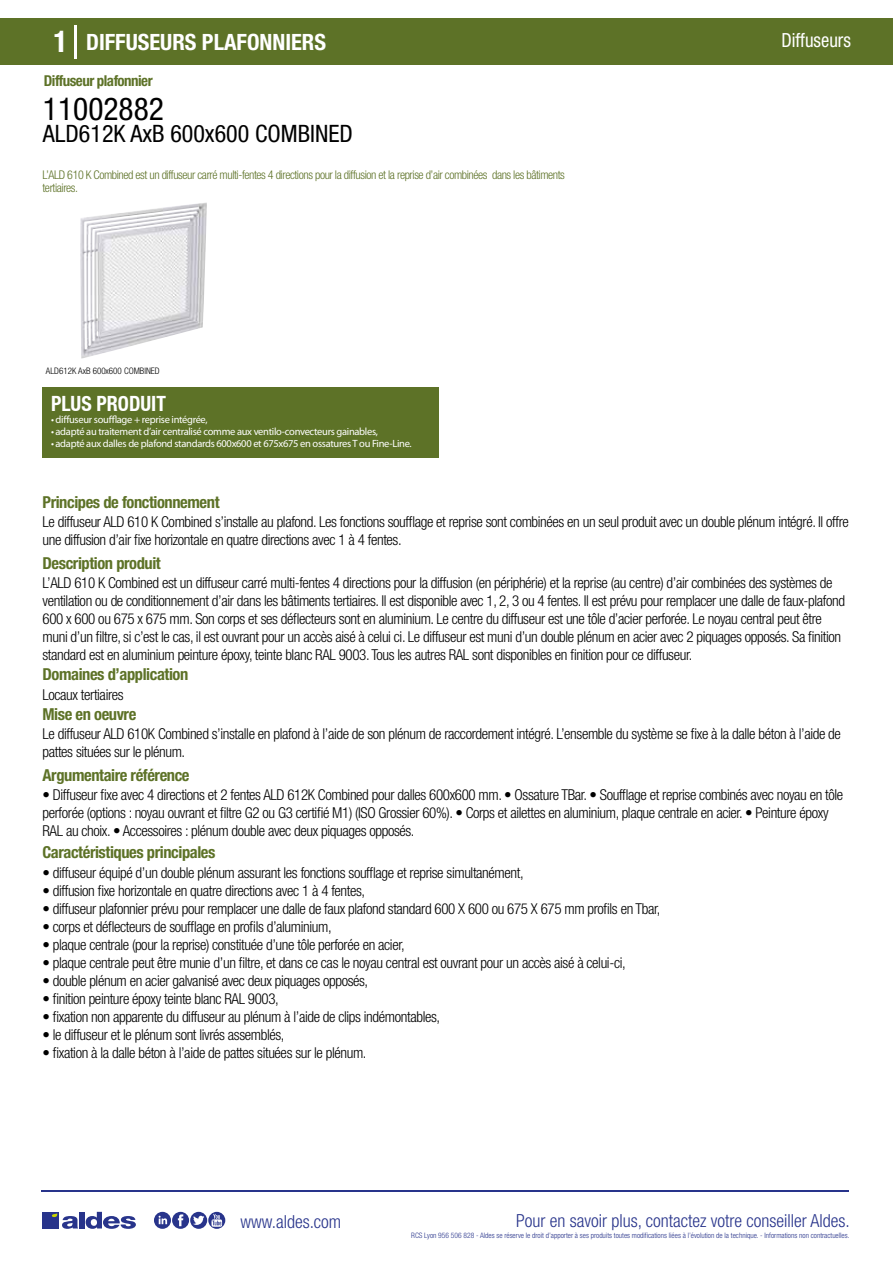
<style>
.page{position:relative;width:893px;height:1263px;background:#fff}
.page>*{position:absolute;margin:0;border:0;box-sizing:border-box;transform-origin:0 0}
.t1{font:condensed 31.5px "Helvetica Neue LT Std";color:#000}
.t2{font:condensed 24px "Helvetica Neue LT Std";color:#000}
.t3{font:700 condensed 22.5px "Helvetica Neue LT Std";color:#fff}
.t4{font:700 condensed 21px "Helvetica Neue";color:#fff;scale:.95 1}
.t5{font:condensed 19.5px "Helvetica Neue LT Std";color:#fff;scale:.95 1}
.t6{font:300 condensed 18px "Helvetica Neue";color:#28348b}
.t7{font:700 condensed 16.5px "Helvetica Neue LT Std";letter-spacing:-.025em;color:#5d7227}
.t8{font:300 condensed 15px/18px "Helvetica Neue LT Std";letter-spacing:-.025em;color:#000}
.t9{font:700 condensed 15px "Helvetica Neue LT Std";letter-spacing:-.035em;color:#5d7227}
.t10{font:300 condensed 12px/13.5px "Helvetica Neue LT Std";letter-spacing:-.035em;color:#5d7227}
.t11{font:10.5px "Myriad Pro";letter-spacing:-.03em;color:#fff}
.t12{font:300 condensed 9px "Helvetica Neue";color:#000}
.t13{font:300 condensed 7.5px "Helvetica Neue";color:#28348b}
.s1{font-size:30px}
</style>
<div class="page">
<div style="left:0;top:18px;width:893px;height:46px;background:#5d7227"></div>
<div style="left:43px;top:387px;width:396px;height:70px;background:#5d7227"></div>
<hr style="left:74px;top:25px;width:2px;height:33px;background:#fff">
<svg style="left:80px;top:202px;width:127px;height:157px"></svg>
<hr style="left:41px;top:1190px;width:808px;height:1px;background:#28348b">
<svg style="left:154px;top:1212px;width:71px;height:17px"></svg>
<div style="left:42px;top:1212px;width:17px;height:16px;background:#28348b"></div>
<div style="left:79px;top:1212px;width:5px;height:16px;background:#28348b"></div>
<svg style="left:86px;top:1212px;width:50px;height:17px"></svg>
<svg style="left:52px;top:1213px;width:26px;height:16px"></svg>
<h3 class="t3" style="left:54px;top:28px;width:274px"><span class="s1">1</span> DIFFUSEURS PLAFONNIERS</h3>
<h3 class="t5" style="left:781px;top:29px;width:75px">Diffuseurs</h3>
<p class="t9" style="left:44px;top:71px;width:110px">Diffuseur plafonnier</p>
<h1 class="t1" style="left:43px;top:91px;width:122px">11002882</h1>
<h2 class="t2" style="left:43px;top:120px;width:311px">ALD612K AxB 600x600 COMBINED</h2>
<p class="t10" style="left:43px;top:167px;width:524px">L’ALD 610 K Combined est un diffuseur carré multi-fentes 4 directions pour la diffusion et la reprise d’air combinées dans les bâtiments tertiaires.</p>
<p class="t12" style="left:46px;top:365px;width:115px">ALD612K AxB 600x600 COMBINED</p>
<p class="t12" style="left:46px;top:365px;width:101px">Diffuseur Combined ALD 610 K</p>
<h3 class="t4" style="left:51px;top:391px;width:122px">PLUS PRODUIT</h3>
<p class="t11" style="left:51px;top:413px;width:158px">• diffuseur soufflage + reprise intégrée,</p>
<p class="t11" style="left:51px;top:425px;width:328px">• adapté au traitement d’air centralisé comme aux ventilo-convecteurs gainables,</p>
<p class="t11" style="left:51px;top:437px;width:362px">• adapté aux dalles de plafond standards 600x600 et 675x675 en ossatures T ou Fine-Line.</p>
<p class="t7" style="left:43px;top:492px;width:179px">Principes de fonctionnement</p>
<p class="t8" style="left:43px;top:513px;width:808px">Le diffuseur ALD 610 K Combined s’installe au plafond. Les fonctions soufflage et reprise sont combinées en un seul produit avec un double plénum intégré. Il offre une diffusion d’air fixe horizontale en quatre directions avec 1 à 4 fentes.</p>
<p class="t8" style="left:43px;top:573px;width:804px">L’ALD 610 K Combined est un diffuseur carré multi-fentes 4 directions pour la diffusion (en périphérie) et la reprise (au centre) d’air combinées des systèmes de ventilation ou de conditionnement d’air dans les bâtiments tertiaires. Il est disponible avec 1, 2, 3 ou 4 fentes. Il est prévu pour remplacer une dalle de faux-plafond 600 x 600 ou 675 x 675 mm. Son corps et ses déflecteurs sont en aluminium. Le centre du diffuseur est une tôle d’acier perforée. Le noyau central peut être muni d’un filtre, si c’est le cas, il est ouvrant pour un accès aisé à celui ci. Le diffuseur est muni d’un double plénum en acier avec 2 piquages opposés. Sa finition standard est en aluminium peinture époxy, teinte blanc RAL 9003. Tous les autres RAL sont disponibles en finition pour ce diffuseur.</p>
<p class="t8" style="left:43px;top:685px;width:83px">Locaux tertiaires</p>
<p class="t8" style="left:43px;top:725px;width:800px">Le diffuseur ALD 610K Combined s’installe en plafond à l’aide de son plénum de raccordement intégré. L’ensemble du système se fixe à la dalle béton à l’aide de pattes situées sur le plénum.</p>
<p class="t7" style="left:43px;top:553px;width:120px">Description produit</p>
<p class="t7" style="left:43px;top:664px;width:147px">Domaines d’application</p>
<p class="t7" style="left:43px;top:704px;width:95px">Mise en oeuvre</p>
<p class="t7" style="left:43px;top:765px;width:149px">Argumentaire référence</p>
<p class="t8" style="left:43px;top:785px;width:802px">• Diffuseur fixe avec 4 directions et 2 fentes ALD 612K Combined pour dalles 600x600 mm. • Ossature TBar. • Soufflage et reprise combinés avec noyau en tôle perforée (options : noyau ouvrant et filtre G2 ou G3 certifié M1) (ISO Grossier 60%). • Corps et ailettes en aluminium, plaque centrale en acier. • Peinture époxy<br>RAL au choix. • Accessoires : plénum double avec deux piquages opposés.</p>
<p class="t7" style="left:43px;top:843px;width:174px">Caractéristiques principales</p>
<p class="t8" style="left:43px;top:863px;width:483px">• diffuseur équipé d’un double plénum assurant les fonctions soufflage et reprise simultanément,</p>
<p class="t8" style="left:43px;top:881px;width:324px">• diffusion fixe horizontale en quatre directions avec 1 à 4 fentes,</p>
<p class="t8" style="left:43px;top:899px;width:619px">• diffuseur plafonnier prévu pour remplacer une dalle de faux plafond standard 600 X 600 ou 675 X 675 mm profils en Tbar,</p>
<p class="t8" style="left:43px;top:917px;width:291px">• corps et déflecteurs de soufflage en profils d’aluminium,</p>
<p class="t8" style="left:43px;top:935px;width:364px">• plaque centrale (pour la reprise) constituée d’une tôle perforée en acier,</p>
<p class="t8" style="left:43px;top:953px;width:585px">• plaque centrale peut être munie d’un filtre, et dans ce cas le noyau central est ouvrant pour un accès aisé à celui-ci,</p>
<p class="t8" style="left:43px;top:971px;width:327px">• double plénum en acier galvanisé avec deux piquages opposés,</p>
<p class="t8" style="left:43px;top:989px;width:238px">• finition peinture époxy teinte blanc RAL 9003,</p>
<p class="t8" style="left:43px;top:1007px;width:399px">• fixation non apparente du diffuseur au plénum à l’aide de clips indémontables,</p>
<p class="t8" style="left:43px;top:1025px;width:243px">• le diffuseur et le plénum sont livrés assemblés,</p>
<p class="t8" style="left:43px;top:1043px;width:325px">• fixation à la dalle béton à l’aide de pattes situées sur le plénum.</p>
<p class="t6" style="left:240px;top:1211px;width:102px">www.aldes.com</p>
<p class="t6" style="left:516px;top:1211px;width:335px">Pour en savoir plus, contactez votre conseiller Aldes.</p>
<p class="t13" style="left:411px;top:1230px;width:440px">RCS Lyon 956 506 828 - Aldes se réserve le droit d’apporter à ses produits toutes modifications liées à l’évolution de la technique. - Informations non contractuelles.</p>
</div>
